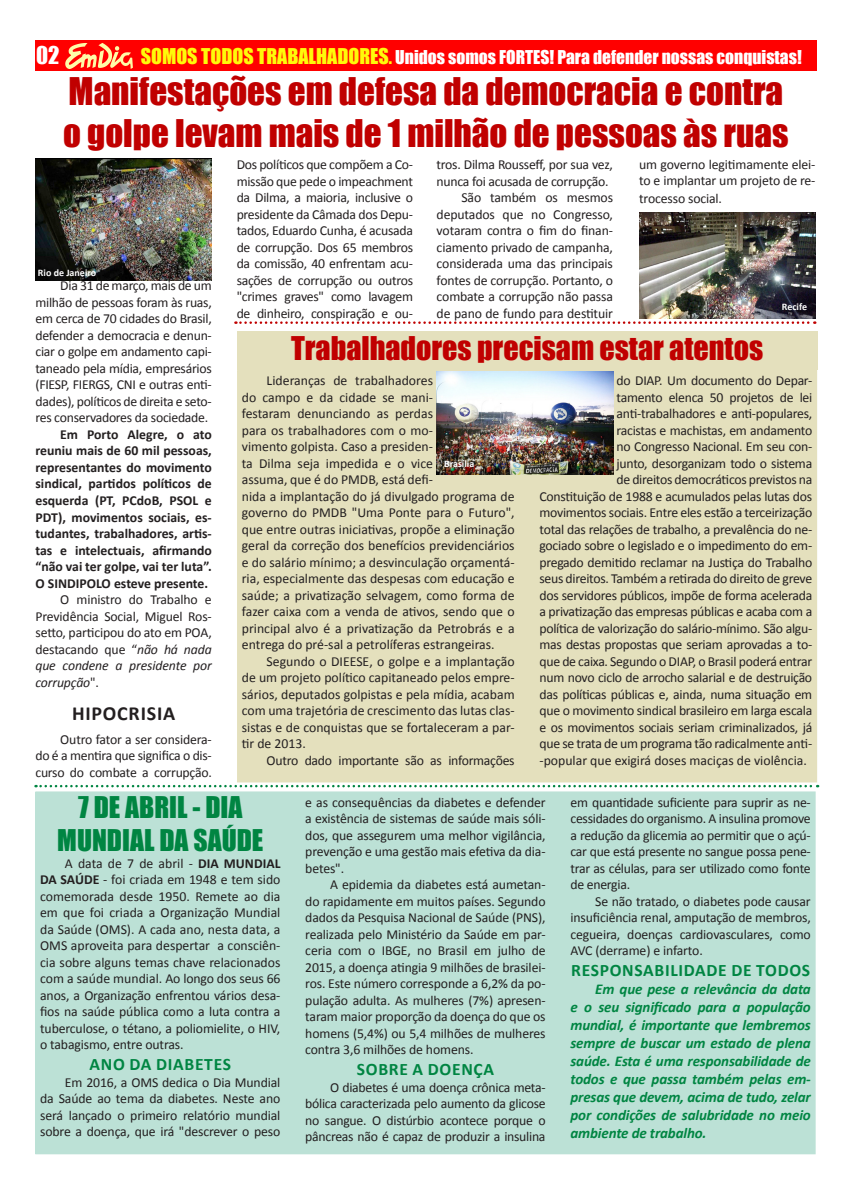
<style>
.page{position:relative;width:851px;height:1177px;background:#fff}
.page>*{position:absolute;margin:0;border:0;box-sizing:border-box;transform-origin:0 0}
.Titulos{font:35px "Impact";color:#c00000}
.Titulos-2{font:30px "Impact";color:#c00000}
.Titulos-3{font:27.5px "Impact";color:#008542}
.t1{font:22.5px "Impact";color:#fff}
.Entretítulos{font:700 20px "Calibri";letter-spacing:.04em;color:#231f20}
.t2{font:17.5px "Impact";color:#fff}
.Entretítulos-2{font:700 17.5px "Calibri";letter-spacing:.04em;color:#008542}
.Texto{font:italic 700 15px/18px "Calibri";letter-spacing:-.01em;color:#008542;text-align:justify}
.Texto-2{font:13.75px/16.5px "Calibri";letter-spacing:-.02em;color:#231f20;text-align:justify}
.Texto-3{font:13.75px/16.5px "Calibri";color:#231f20}
.Texto-4{font:700 13.75px/16.5px "Calibri";color:#231f20;text-align:justify}
.Texto-5{font:700 10px "Calibri";color:#fff}
.s1{font-size:20px;color:#fffa0a}
.s2{color:#fffa0a}
.s3{font-style:italic}
.s4{font-weight:700}
</style>
<div class="page">
<div style="left:238px;top:370px;width:578px;height:411px;background:#e4e0bd"></div>
<div style="left:35px;top:41px;width:782px;height:30px;background:#f00"></div>
<svg style="left:65px;top:43px;width:68px;height:26px"></svg>
<img style="left:35px;top:159px;width:177px;height:121px">
<img style="left:436px;top:372px;width:177px;height:103px">
<img style="left:639px;top:212px;width:176px;height:106px">
<div style="left:237px;top:332px;width:580px;height:38px;background:#e4e0bd"></div>
<svg style="left:235px;top:321px;width:580px;height:3px"></svg>
<svg style="left:36px;top:784px;width:782px;height:3px"></svg>
<div style="left:36px;top:792px;width:778px;height:361px;background:#bce1d6"></div>
<p class="t1" style="left:36px;top:38px;width:25px">02</p>
<p class="t2" style="left:141px;top:44px;width:662px"><span class="s1">SOMOS TODOS TRABALHADORES</span><span class="s2">.</span> Unidos somos FORTES! Para defender nossas conquistas!</p>
<p class="Titulos" style="left:69px;top:64px;width:716px">Manifestações em defesa da democracia e contra</p>
<p class="Titulos" style="left:63px;top:106px;width:726px">o golpe levam mais de 1 milhão de pessoas às ruas</p>
<p class="Texto-5" style="left:38px;top:266px;width:60px">Rio de Janeiro</p>
<p class="Texto-2" style="left:35px;top:277px;width:178px;text-indent:25px">Dia 31 de março, mais de um milhão de pessoas foram às ruas, em cerca de 70 cidades do Brasil, defender a democracia e denun&shy;ciar o golpe em andamento capi&shy;taneado pela mídia, empresários (FIESP, FIERGS, CNI e outras enti&shy;dades), políticos de direita e seto&shy;res conservadores da sociedade.</p>
<p class="Texto-4" style="left:35px;top:426px;width:178px;text-indent:25px">Em Porto Alegre, o ato reuniu mais de 60 mil pessoas, representantes do movimento sindical, partidos políticos de esquerda (PT, PCdoB, PSOL e PDT), movimentos sociais, es&shy;tudantes, trabalhadores, artis&shy;tas e intelectuais, afirmando “não vai ter golpe, vai ter luta”.<br>O SINDIPOLO esteve presente.</p>
<p class="Texto-2" style="left:35px;top:591px;width:178px;text-indent:25px">O ministro do Trabalho e Previdência Social, Miguel Ros&shy;setto, participou do ato em POA, destacando que “<span class="s3">não há nada que condene a presidente por corrupção</span>".</p>
<p class="Entretítulos" style="left:72px;top:700px;width:105px">HIPOCRISIA</p>
<p class="Texto-2" style="left:35px;top:730px;width:178px;text-indent:25px">Outro fator a ser considera&shy;do é a mentira que significa o dis&shy;curso do combate a corrupção.</p>
<p class="Texto-2" style="left:237px;top:156px;width:178px">Dos políticos que compõem a Co&shy;missão que pede o impeachment da Dilma, a maioria, inclusive o presidente da Câmada dos Depu&shy;tados, Eduardo Cunha, é acusada de corrupção. Dos 65 membros da comissão, 40 enfrentam acu&shy;sações de corrupção ou outros "crimes graves" como lavagem de dinheiro, conspiração e ou-</p>
<p class="Texto-2" style="left:436px;top:156px;width:178px">tros. Dilma Rousseff, por sua vez, nunca foi acusada de corrupção.</p>
<p class="Texto-2" style="left:436px;top:189px;width:178px;text-indent:25px">São também os mesmos deputados que no Congresso, votaram contra o fim do finan&shy;ciamento privado de campanha, considerada uma das principais fontes de corrupção. Portanto, o combate a corrupção não passa de pano de fundo para destituir</p>
<p class="Texto-2" style="left:639px;top:156px;width:178px">um governo legitimamente elei&shy;to e implantar um projeto de re-</p>
<p class="Texto-2" style="left:639px;top:191px;width:84px">trocesso social.</p>
<p class="Texto-5" style="left:781px;top:300px;width:27px">Recife</p>
<p class="Titulos-2" style="left:291px;top:325px;width:473px">Trabalhadores precisam estar atentos</p>
<p class="Texto-3" style="left:242px;top:372px;width:274px;text-indent:25px">Lideranças de trabalhadores<br>do campo e da cidade se mani-<br>festaram denunciando as perdas<br>para os trabalhadores com o mo-<br>vimento golpista. Caso a presiden-<br>ta Dilma seja impedida e o vice<br>assuma, que é do PMDB, está defi-<br>nida a implantação do já divulgado programa de governo do PMDB "Uma Ponte para o Futuro", que entre outras iniciativas, propõe a eliminação geral da correção dos benefícios previdenciários e do salário mínimo; a desvinculação orçamentá&shy;ria, especialmente das despesas com educação e saúde; a privatização selvagem, como forma de fazer caixa com a venda de ativos, sendo que o principal alvo é a privatização da Petrobrás e a entrega do pré-sal a petrolíferas estrangeiras.</p>
<p class="Texto-2" style="left:242px;top:653px;width:274px;text-indent:25px">Segundo o DIEESE, o golpe e a implantação de um projeto político capitaneado pelos empre&shy;sários, deputados golpistas e pela mídia, acabam com uma trajetória de crescimento das lutas clas&shy;sistas e de conquistas que se fortaleceram a par&shy;tir de 2013.</p>
<p class="Texto-2" style="left:266px;top:752px;width:249px">Outro dado importante são as informações</p>
<p class="Texto-5" style="left:444px;top:457px;width:32px">Brasília</p>
<p class="Texto-2" style="left:616px;top:372px;width:197px">do DIAP. Um documento do Depar-</p>
<p class="Texto-2" style="left:616px;top:389px;width:197px">tamento elenca 50 projetos de lei</p>
<p class="Texto-2" style="left:616px;top:405px;width:197px">anti-trabalhadores e anti-populares,</p>
<p class="Texto-2" style="left:616px;top:422px;width:197px">racistas e machistas, em andamento</p>
<p class="Texto-2" style="left:616px;top:438px;width:197px">no Congresso Nacional. Em seu con-</p>
<p class="Texto-2" style="left:616px;top:455px;width:197px">junto, desorganizam todo o sistema</p>
<p class="Texto-2" style="left:616px;top:471px;width:197px">de direitos democráticos previstos na</p>
<p class="Texto-2" style="left:539px;top:488px;width:274px">Constituição de 1988 e acumulados pelas lutas dos</p>
<p class="Texto-2" style="left:539px;top:504px;width:274px">movimentos sociais. Entre eles estão a terceirização</p>
<p class="Texto-2" style="left:539px;top:521px;width:274px">total das relações de trabalho, a prevalência do ne-</p>
<p class="Texto-2" style="left:539px;top:537px;width:274px">gociado sobre o legislado e o impedimento do em-</p>
<p class="Texto-2" style="left:539px;top:554px;width:274px">pregado demitido reclamar na Justiça do Trabalho</p>
<p class="Texto-2" style="left:539px;top:570px;width:274px">seus direitos. Também a retirada do direito de greve</p>
<p class="Texto-2" style="left:539px;top:587px;width:274px">dos servidores públicos, impõe de forma acelerada</p>
<p class="Texto-2" style="left:539px;top:603px;width:274px">a privatização das empresas públicas e acaba com a</p>
<p class="Texto-2" style="left:539px;top:620px;width:274px">política de valorização do salário-mínimo. São algu-</p>
<p class="Texto-2" style="left:539px;top:636px;width:274px">mas destas propostas que seriam aprovadas a to-</p>
<p class="Texto-2" style="left:539px;top:653px;width:274px">que de caixa. Segundo o DIAP, o Brasil poderá entrar</p>
<p class="Texto-2" style="left:539px;top:669px;width:274px">num novo ciclo de arrocho salarial e de destruição</p>
<p class="Texto-2" style="left:539px;top:686px;width:274px">das políticas públicas e, ainda, numa situação em</p>
<p class="Texto-2" style="left:539px;top:702px;width:274px">que o movimento sindical brasileiro em larga escala</p>
<p class="Texto-2" style="left:539px;top:719px;width:274px">e os movimentos sociais seriam criminalizados, já</p>
<p class="Texto-2" style="left:539px;top:735px;width:274px">que se trata de um programa tão radicalmente anti-</p>
<p class="Texto-3" style="left:539px;top:752px;width:269px">-popular que exigirá doses maciças de violência.</p>
<p class="Titulos-3" style="left:78px;top:785px;width:166px">7 DE ABRIL - DIA</p>
<p class="Titulos-3" style="left:57px;top:818px;width:207px">MUNDIAL DA SAÚDE</p>
<p class="Texto-2" style="left:40px;top:854px;width:242px;text-indent:25px">A data de 7 de abril - <span class="s4">DIA MUNDIAL DA SAÚDE</span> - foi criada em 1948 e tem sido comemorada desde 1950. Remete ao dia em que foi criada a Organização Mundial da Saúde (OMS). A cada ano, nesta data, a OMS aproveita para despertar a consciên&shy;cia sobre alguns temas chave relacionados com a saúde mundial. Ao longo dos seus 66 anos, a Organização enfrentou vários desa&shy;fios na saúde pública como a luta contra a tuberculose, o tétano, a poliomielite, o HIV, o tabagismo, entre outras.</p>
<p class="Entretítulos-2" style="left:90px;top:1053px;width:143px">ANO DA DIABETES</p>
<p class="Texto-2" style="left:40px;top:1073px;width:242px;text-indent:25px">Em 2016, a OMS dedica o Dia Mundial da Saúde ao tema da diabetes. Neste ano será lançado o primeiro relatório mundial sobre a doença, que irá "descrever o peso</p>
<p class="Texto-2" style="left:305px;top:793px;width:242px">e as consequências da diabetes e defender a existência de sistemas de saúde mais sóli&shy;dos, que assegurem uma melhor vigilância, prevenção e uma gestão mais efetiva da dia&shy;betes".</p>
<p class="Texto-2" style="left:305px;top:876px;width:242px;text-indent:25px">A epidemia da diabetes está aumetan&shy;do rapidamente em muitos países. Segundo dados da Pesquisa Nacional de Saúde (PNS), realizada pelo Ministério da Saúde em par&shy;ceria com o IBGE, no Brasil em julho de 2015, a doença atingia 9 milhões de brasilei&shy;ros. Este número corresponde a 6,2% da po&shy;pulação adulta. As mulheres (7%) apresen&shy;taram maior proporção da doença do que os homens (5,4%) ou 5,4 milhões de mulheres contra 3,6 milhões de homens.</p>
<p class="Entretítulos-2" style="left:357px;top:1058px;width:139px">SOBRE A DOENÇA</p>
<p class="Texto-2" style="left:305px;top:1078px;width:242px;text-indent:25px">O diabetes é uma doença crônica meta&shy;bólica caracterizada pelo aumento da glicose no sangue. O distúrbio acontece porque o pâncreas não é capaz de produzir a insulina</p>
<p class="Texto-2" style="left:570px;top:793px;width:242px">em quantidade suficiente para suprir as ne&shy;cessidades do organismo. A insulina promove a redução da glicemia ao permitir que o açú&shy;car que está presente no sangue possa pene&shy;trar as células, para ser utilizado como fonte de energia.</p>
<p class="Texto-2" style="left:570px;top:892px;width:242px;text-indent:25px">Se não tratado, o diabetes pode causar insuficiência renal, amputação de membros, cegueira, doenças cardiovasculares, como AVC (derrame) e infarto.</p>
<p class="Entretítulos-2" style="left:571px;top:959px;width:240px">RESPONSABILIDADE DE TODOS</p>
<p class="Texto" style="left:570px;top:980px;width:242px;text-indent:25px">Em que pese a relevância da data e o seu significado para a população mundial, é importante que lembremos sempre de buscar um estado de plena saúde. Esta é uma responsabilidade de todos e que passa também pelas em&shy;presas que devem, acima de tudo, zelar por condições de salubridade no meio ambiente de trabalho.</p>
</div>
